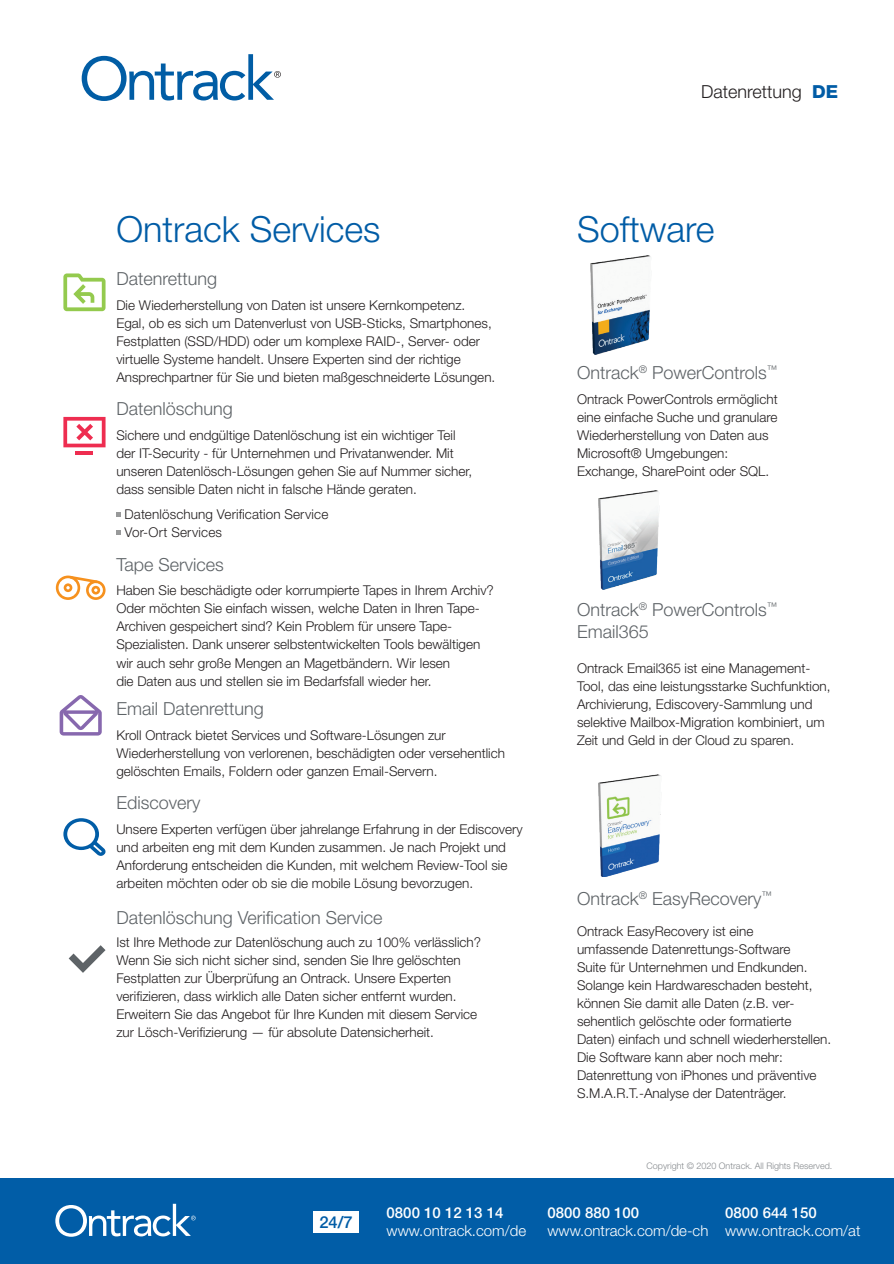
<style>
.page{position:relative;width:894px;height:1264px;background:#fff}
.page>*{position:absolute;margin:0;border:0;box-sizing:border-box;transform-origin:0 0}
.t1{font:300 36px "Helvetica Neue LT Std";color:#015ca6}
.t2{font:300 18px/22.5px "Helvetica Neue LT Std";color:#5e6367}
.t3{font:300 18px "Helvetica Neue LT Std";color:#231f20}
.t4{font:500 16.5px "Helvetica Neue LT Std";color:#015ca6}
.t5{font:300 15px "Helvetica Neue LT Std";color:#fff}
.t6{font:500 15px "Helvetica Neue LT Std";color:#fff}
.t7{font:300 13.5px/18px "Helvetica Neue LT Std";color:#231f20}
.t8{font:300 9px "Helvetica Neue LT Std";color:#868a8e}
.s1{font-weight:800;color:#015ca6}
</style>
<div class="page">
<div style="left:0;top:1177px;width:894px;height:86px;background:#015da7"></div>
<svg style="left:116px;top:512px;width:5px;height:4px"></svg>
<svg style="left:116px;top:530px;width:5px;height:4px"></svg>
<img style="left:590px;top:256px;width:61px;height:98px">
<img style="left:598px;top:491px;width:61px;height:98px">
<svg style="left:63px;top:273px;width:43px;height:38px"></svg>
<hr style="left:76px;top:451px;width:17px;height:3px;background:#ee2d50">
<svg style="left:63px;top:417px;width:43px;height:30px"></svg>
<svg style="left:56px;top:575px;width:50px;height:25px"></svg>
<svg style="left:63px;top:818px;width:43px;height:38px"></svg>
<svg style="left:60px;top:695px;width:42px;height:40px"></svg>
<svg style="left:69px;top:945px;width:37px;height:27px"></svg>
<svg style="left:55px;top:1203px;width:141px;height:33px"></svg>
<div style="left:313px;top:1211px;width:46px;height:21px;background:#fff"></div>
<svg style="left:82px;top:54px;width:199px;height:47px"></svg>
<img style="left:598px;top:774px;width:63px;height:102px">
<h2 class="t3" style="left:701px;top:80px;width:138px">Datenrettung <span class="s1">DE</span></h2>
<h1 class="t1" style="left:116px;top:207px;width:266px">Ontrack Services</h1>
<h2 class="t2" style="left:116px;top:267px;width:102px">Datenrettung</h2>
<p class="t7" style="left:116px;top:295px;width:380px">Die Wiederherstellung von Daten ist unsere Kernkompetenz.<br>Egal, ob es sich um Datenverlust von USB-Sticks, Smartphones, Festplatten (SSD/HDD) oder um komplexe RAID-, Server- oder virtuelle Systeme handelt. Unsere Experten sind der richtige Ansprechpartner für Sie und bieten maßgeschneiderte Lösungen.</p>
<h2 class="t2" style="left:116px;top:397px;width:118px">Datenlöschung</h2>
<p class="t7" style="left:116px;top:426px;width:357px">Sichere und endgültige Datenlöschung ist ein wichtiger Teil der IT-Security - für Unternehmen und Privatanwender. Mit unseren Datenlösch-Lösungen gehen Sie auf Nummer sicher, dass sensible Daten nicht in falsche Hände geraten.</p>
<p class="t7" style="left:125px;top:505px;width:205px">Datenlöschung Verification Service<br>Vor-Ort Services</p>
<h2 class="t2" style="left:116px;top:552px;width:109px">Tape Services</h2>
<p class="t7" style="left:116px;top:581px;width:379px">Haben Sie beschädigte oder korrumpierte Tapes in Ihrem Archiv?<br>Oder möchten Sie einfach wissen, welche Daten in Ihren Tape-Archiven gespeichert sind? Kein Problem für unsere Tape-Spezialisten. Dank unserer selbstentwickelten Tools bewältigen wir auch sehr große Mengen an Magetbändern. Wir lesen<br>die Daten aus und stellen sie im Bedarfsfall wieder her.</p>
<h2 class="t2" style="left:116px;top:696px;width:149px">Email Datenrettung</h2>
<p class="t7" style="left:116px;top:725px;width:390px">Kroll Ontrack bietet Services und Software-Lösungen zur<br>Wiederherstellung von verlorenen, beschädigten oder versehentlich gelöschten Emails, Foldern oder ganzen Email-Servern.</p>
<h2 class="t2" style="left:116px;top:791px;width:86px">Ediscovery</h2>
<p class="t7" style="left:116px;top:820px;width:408px">Unsere Experten verfügen über jahrelange Erfahrung in der Ediscovery und arbeiten eng mit dem Kunden zusammen. Je nach Projekt und Anforderung entscheiden die Kunden, mit welchem Review-Tool sie arbeiten möchten oder ob sie die mobile Lösung bevorzugen.</p>
<h2 class="t2" style="left:116px;top:906px;width:268px">Datenlöschung Verification Service</h2>
<p class="t7" style="left:116px;top:932px;width:366px">Ist Ihre Methode zur Datenlöschung auch zu 100% verlässlich?<br>Wenn Sie sich nicht sicher sind, senden Sie Ihre gelöschten Festplatten zur Überprüfung an Ontrack. Unsere Experten verifizieren, dass wirklich alle Daten sicher entfernt wurden.<br>Erweitern Sie das Angebot für Ihre Kunden mit diesem Service zur Lösch-Verifizierung — für absolute Datensicherheit.</p>
<h1 class="t1" style="left:577px;top:207px;width:139px">Software</h1>
<h2 class="t2" style="left:577px;top:361px;width:202px">Ontrack<sup>®</sup> PowerControls<sup>™</sup></h2>
<p class="t7" style="left:577px;top:390px;width:202px">Ontrack PowerControls ermöglicht eine einfache Suche und granulare<br>Wiederherstellung von Daten aus<br>Microsoft® Umgebungen:<br>Exchange, SharePoint oder SQL.</p>
<h2 class="t2" style="left:577px;top:597px;width:202px">Ontrack<sup>®</sup> PowerControls<sup>™<br></sup>Email365</h2>
<p class="t7" style="left:577px;top:658px;width:255px">Ontrack Email365 ist eine Management-Tool, das eine leistungsstarke Suchfunktion, Archivierung, Ediscovery-Sammlung und selektive Mailbox-Migration kombiniert, um Zeit und Geld in der Cloud zu sparen.</p>
<h2 class="t2" style="left:577px;top:886px;width:196px">Ontrack<sup>®</sup> EasyRecovery<sup>™</sup></h2>
<p class="t7" style="left:577px;top:922px;width:256px">Ontrack EasyRecovery ist eine<br>umfassende Datenrettungs-Software<br>Suite für Unternehmen und Endkunden.<br>Solange kein Hardwareschaden besteht, können Sie damit alle Daten (z.B. ver&shy;sehentlich gelöschte oder formatierte Daten) einfach und schnell wiederherstellen.<br>Die Software kann aber noch mehr:<br>Datenrettung von iPhones und präventive S.M.A.R.T.-Analyse der Datenträger.</p>
<p class="t4" style="left:319px;top:1212px;width:35px">24/7</p>
<p class="t6" style="left:387px;top:1203px;width:118px">0800 10 12 13 14</p>
<p class="t5" style="left:387px;top:1221px;width:141px">www.ontrack.com/de</p>
<p class="t8" style="left:646px;top:1160px;width:187px">Copyright © 2020 Ontrack. All Rights Reserved.</p>
<p class="t6" style="left:547px;top:1203px;width:93px">0800 880 100</p>
<p class="t5" style="left:547px;top:1221px;width:162px">www.ontrack.com/de-ch</p>
<p class="t6" style="left:725px;top:1203px;width:93px">0800 644 150</p>
<p class="t5" style="left:725px;top:1221px;width:137px">www.ontrack.com/at</p>
</div>
